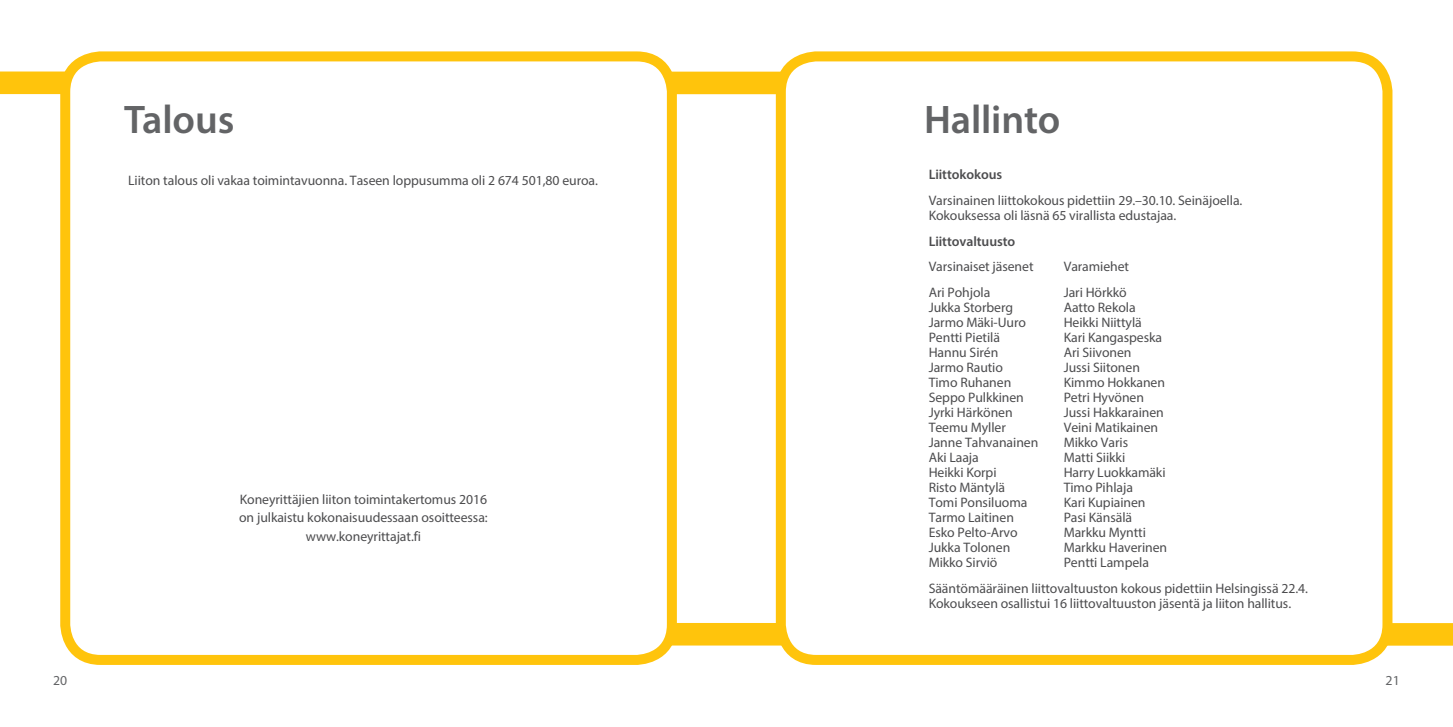
<style>
.page{position:relative;width:1453px;height:727px;background:#fff}
.page>*{position:absolute;margin:0;border:0;box-sizing:border-box;transform-origin:0 0}
.t1{font:600 40px "Myriad Pro";letter-spacing:-.005em;color:#636466}
.t2{font:13.75px/18.8px "Myriad Pro";letter-spacing:-.005em;color:#4d4d4f}
.t3{font:600 13.75px "Myriad Pro";letter-spacing:-.005em;color:#4d4d4f}
.t4{font:13.75px "Myriad Pro";color:#636466}
</style>
<div class="page">
<div style="left:648px;top:622px;width:805px;height:23px;background:#ffc40c"></div>
<div style="left:0;top:71px;width:806px;height:23px;background:#ffc40c"></div>
<div style="left:65px;top:56px;width:607px;height:603px;background:#fff;border-radius:35px"></div>
<div style="left:60px;top:51px;width:617px;height:613px;border:10px solid #ffc40c;border-radius:35px"></div>
<div style="left:781px;top:56px;width:606px;height:603px;background:#fff;border-radius:35px"></div>
<div style="left:776px;top:51px;width:616px;height:613px;border:10px solid #ffc40c;border-radius:35px"></div>
<h1 class="t1" style="left:124px;top:94px;width:112px">Talous</h1>
<p class="t2" style="left:128px;top:170px;width:471px">Liiton talous oli vakaa toimintavuonna. Taseen loppusumma oli 2 674 501,80 euroa.</p>
<p class="t2" style="left:239px;top:489px;width:250px;text-align:center">Koneyrittäjien liiton toimintakertomus 2016 on julkaistu kokonaisuudessaan osoitteessa: www.koneyrittajat.fi</p>
<h1 class="t1" style="left:924px;top:94px;width:138px">Hallinto</h1>
<p class="t3" style="left:929px;top:166px;width:75px">Liittokokous</p>
<p class="t2" style="left:929px;top:193px;width:315px;line-height:15px">Varsinainen liittokokous pidettiin 29.–30.10. Seinäjoella.<br>Kokouksessa oli läsnä 65 virallista edustajaa.</p>
<p class="t3" style="left:929px;top:232px;width:88px">Liittovaltuusto</p>
<p class="t2" style="left:929px;top:257px;width:106px">Varsinaiset jäsenet</p>
<p class="t2" style="left:1064px;top:257px;width:67px">Varamiehet</p>
<p class="t2" style="left:929px;top:283px;width:63px">Ari Pohjola</p>
<p class="t2" style="left:1064px;top:283px;width:65px">Jari Hörkkö</p>
<p class="t2" style="left:929px;top:298px;width:86px">Jukka Storberg</p>
<p class="t2" style="left:1064px;top:298px;width:74px">Aatto Rekola</p>
<p class="t2" style="left:929px;top:313px;width:99px">Jarmo Mäki-Uuro</p>
<p class="t2" style="left:1064px;top:313px;width:80px">Heikki Niittylä</p>
<p class="t2" style="left:929px;top:328px;width:73px">Pentti Pietilä</p>
<p class="t2" style="left:1064px;top:328px;width:100px">Kari Kangaspeska</p>
<p class="t2" style="left:929px;top:343px;width:71px">Hannu Sirén</p>
<p class="t2" style="left:1064px;top:343px;width:69px">Ari Siivonen</p>
<p class="t2" style="left:929px;top:358px;width:76px">Jarmo Rautio</p>
<p class="t2" style="left:1064px;top:358px;width:78px">Jussi Siitonen</p>
<p class="t2" style="left:929px;top:373px;width:84px">Timo Ruhanen</p>
<p class="t2" style="left:1064px;top:373px;width:103px">Kimmo Hokkanen</p>
<p class="t2" style="left:929px;top:388px;width:97px">Seppo Pulkkinen</p>
<p class="t2" style="left:1064px;top:388px;width:82px">Petri Hyvönen</p>
<p class="t2" style="left:929px;top:403px;width:85px">Jyrki Härkönen</p>
<p class="t2" style="left:1064px;top:403px;width:102px">Jussi Hakkarainen</p>
<p class="t2" style="left:929px;top:418px;width:79px">Teemu Myller</p>
<p class="t2" style="left:1064px;top:418px;width:96px">Veini Matikainen</p>
<p class="t2" style="left:929px;top:433px;width:111px">Janne Tahvanainen</p>
<p class="t2" style="left:1064px;top:433px;width:66px">Mikko Varis</p>
<p class="t2" style="left:929px;top:448px;width:52px">Aki Laaja</p>
<p class="t2" style="left:1064px;top:448px;width:63px">Matti Siikki</p>
<p class="t2" style="left:929px;top:463px;width:69px">Heikki Korpi</p>
<p class="t2" style="left:1064px;top:463px;width:103px">Harry Luokkamäki</p>
<p class="t2" style="left:929px;top:478px;width:78px">Risto Mäntylä</p>
<p class="t2" style="left:1064px;top:478px;width:71px">Timo Pihlaja</p>
<p class="t2" style="left:929px;top:493px;width:100px">Tomi Ponsiluoma</p>
<p class="t2" style="left:1064px;top:493px;width:83px">Kari Kupiainen</p>
<p class="t2" style="left:929px;top:508px;width:87px">Tarmo Laitinen</p>
<p class="t2" style="left:1064px;top:508px;width:70px">Pasi Känsälä</p>
<p class="t2" style="left:929px;top:523px;width:91px">Esko Pelto-Arvo</p>
<p class="t2" style="left:1064px;top:523px;width:84px">Markku Myntti</p>
<p class="t2" style="left:929px;top:538px;width:83px">Jukka Tolonen</p>
<p class="t2" style="left:1064px;top:538px;width:105px">Markku Haverinen</p>
<p class="t2" style="left:929px;top:553px;width:70px">Mikko Sirviö</p>
<p class="t2" style="left:929px;top:549px;width:381px;line-height:25.6px;text-indent:135px">Pentti Lampela<br>Sääntömääräinen liittovaltuuston kokous pidettiin Helsingissä 22.4.</p>
<p class="t2" style="left:929px;top:593px;width:364px">Kokoukseen osallistui 16 liittovaltuuston jäsentä ja liiton hallitus.</p>
<p class="t4" style="left:53px;top:672px;width:16px">20</p>
<p class="t4" style="left:1385px;top:672px;width:16px">21</p>
</div>
